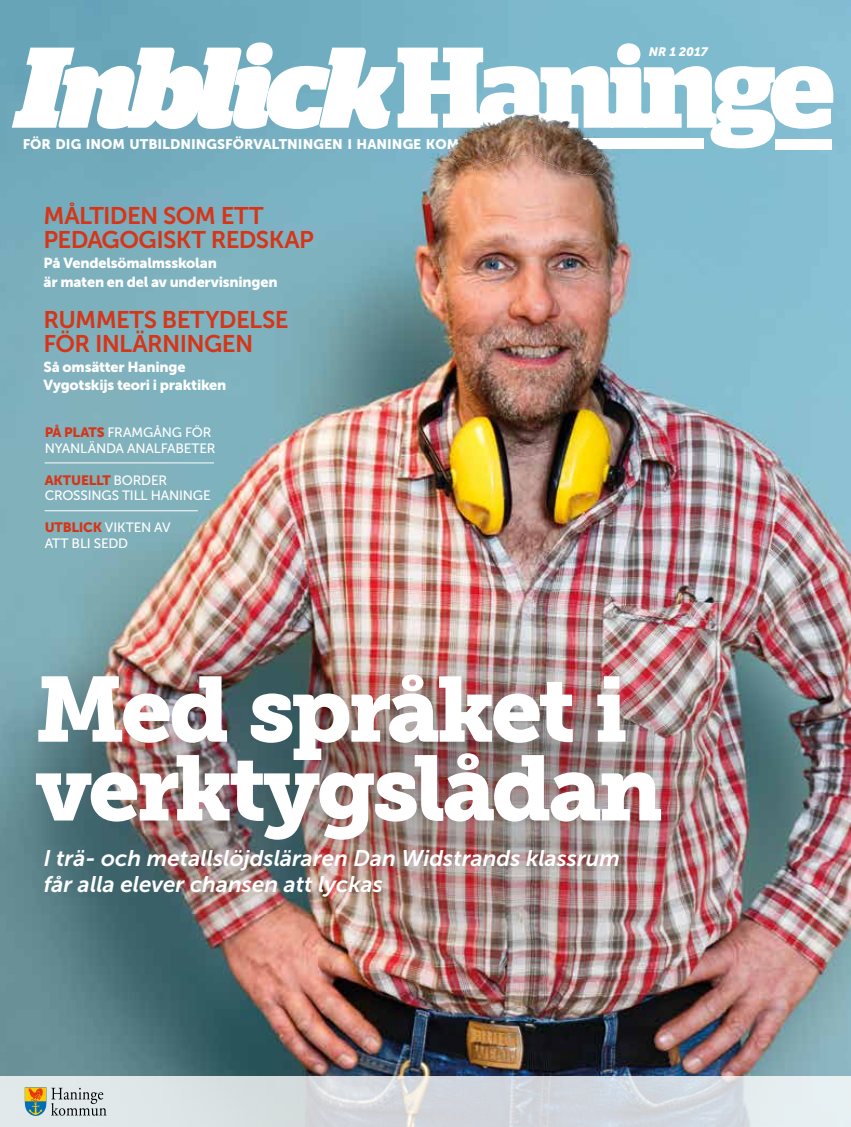
<style>
.page{position:relative;width:851px;height:1127px;background:#fff}
.page>*{position:absolute;margin:0;border:0;box-sizing:border-box;transform-origin:0 0}
.t1{font:italic 900 114.45px "Stag";letter-spacing:-.045em;color:#fff}
.t2{font:91.5px/78.8px "Museo Slab 900";letter-spacing:-.04em;color:#fff}
.t3{font:24px/24px "Museo Sans 700";letter-spacing:-.025em;color:#d63517}
.t4{font:italic 22.5px/25.5px "Museo Sans 700";color:#fff}
.t5{font:14.4px/18.5px "Museo Sans 900";letter-spacing:-.015em;color:#fff}
.t6{font:13.8px "Museo Sans 900";color:#fff}
.t7{font:13.5px/15.8px "Museo Sans 500";letter-spacing:-.01em;color:#fff}
.t8{font:13.5px "Museo Sans 900";letter-spacing:-.015em;color:#d63517}
.t9{font:italic 12.15px "Museo Sans 900";color:#fff}
.s1{font-weight:700;font-style:normal}
.s2{font-style:inherit}
.s3{font-family:"Museo Sans 900";color:#d63517}
.s4{font-family:"Museo Sans 500";color:#fff}
</style>
<div class="page">
<img style="left:0;top:0;width:850px;height:1076px">
<svg style="left:0;top:1076px;width:850px;height:51px;background:#d8dee2"></svg>
<svg style="left:25px;top:1087px;width:81px;height:29px;background:#b1b4a6"></svg>
<hr style="left:45px;top:462px;width:169px;height:1px;background:#fff">
<hr style="left:45px;top:510px;width:153px;height:1px;background:#fff">
<img style="left:356px;top:0;width:494px;height:557px">
<h1 class="t1" style="left:18px;top:21px;width:817px">Inblick<span class="s1">Haninge</span></h1>
<p class="t9" style="left:648px;top:45px;width:60px"><span class="s2">NR</span> 1 2017</p>
<p class="t6" style="left:23px;top:136px;width:471px">FÖR DIG INOM UTBILDNINGSFÖRVALTNINGEN I HANINGE KOMMUN</p>
<h3 class="t3" style="left:44px;top:204px;width:272px">MÅLTIDEN SOM ETT<br>PEDAGOGISKT REDSKAP</h3>
<p class="t5" style="left:44px;top:254px;width:235px">På Vendelsömalmsskolan<br>är maten en del av undervisningen</p>
<h3 class="t3" style="left:44px;top:307px;width:246px">RUMMETS BETYDELSE<br>FÖR INLÄRNINGEN</h3>
<p class="t5" style="left:44px;top:357px;width:184px">Så omsätter Haninge<br>Vygotskijs teori i praktiken</p>
<p class="t7" style="left:45px;top:425px;width:172px"><span class="s3">PÅ PLATS</span> FRAMGÅNG FÖR<br>NYANLÄNDA ANALFABETER</p>
<p class="t8" style="left:45px;top:472px;width:124px">AKTUELLT <span class="s4">BORDER</span></p>
<p class="t7" style="left:45px;top:488px;width:168px">CROSSINGS TILL HANINGE</p>
<p class="t7" style="left:45px;top:519px;width:127px"><span class="s3">UTBLICK</span> VIKTEN AV<br>ATT BLI SEDD</p>
<h2 class="t2" style="left:35px;top:671px;width:629px">Med språket i verktygslådan</h2>
<h3 class="t4" style="left:44px;top:846px;width:578px">I trä- och metallslöjdsläraren Dan Widstrands klassrum får alla elever chansen att lyckas</h3>
</div>
